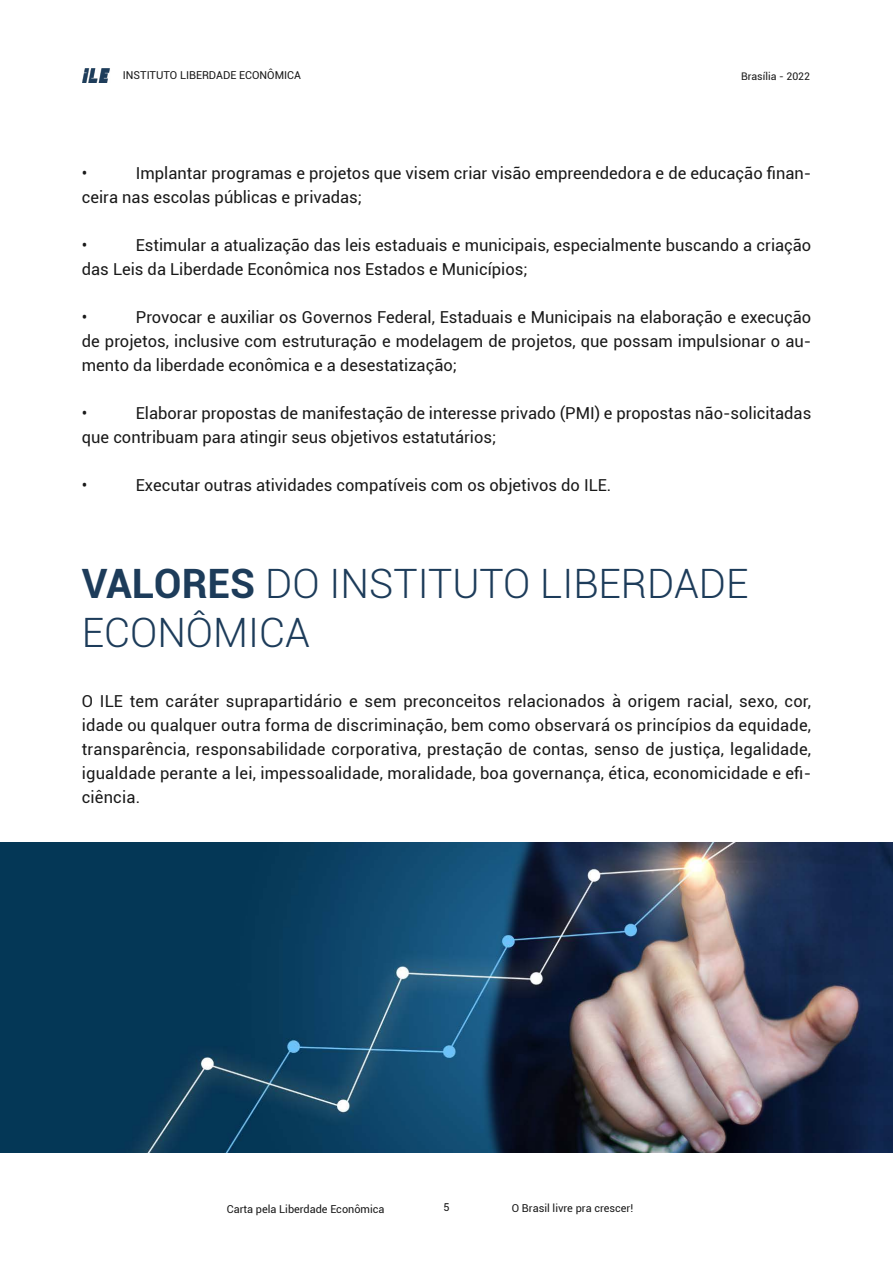
<style>
.page{position:relative;width:893px;height:1263px;background:#fff}
.page>*{position:absolute;margin:0;border:0;box-sizing:border-box;transform-origin:0 0}
.t1{font:300 40.5px/48.6px "Roboto";color:#1d3c5a}
.t2{font:16.5px/24px "Roboto";color:#191919}
.t3{font:10.95px "Roboto";color:#191919}
.t4{font:10.5px "Roboto";color:#191919}
.s1{font-weight:700}
</style>
<div class="page">
<img style="left:82px;top:69px;width:28px;height:13px">
<img style="left:0;top:842px;width:893px;height:310px">
<p class="t3" style="left:123px;top:68px;width:180px">INSTITUTO LIBERDADE ECONÔMICA</p>
<p class="t4" style="left:741px;top:69px;width:70px">Brasília - 2022</p>
<p class="t2" style="left:82px;top:161px;width:731px;text-indent:54px">Implantar programas e projetos que visem criar visão empreendedora e de educação finan&shy;ceira nas escolas públicas e privadas;</p>
<p class="t2" style="left:82px;top:233px;width:7px">•</p>
<p class="t2" style="left:82px;top:161px;width:7px">•</p>
<p class="t2" style="left:82px;top:233px;width:731px;text-indent:54px">Estimular a atualização das leis estaduais e municipais, especialmente buscando a criação das Leis da Liberdade Econômica nos Estados e Municípios;</p>
<p class="t2" style="left:82px;top:305px;width:7px">•</p>
<p class="t2" style="left:82px;top:305px;width:731px;text-align:justify;text-indent:54px">Provocar e auxiliar os Governos Federal, Estaduais e Municipais na elaboração e execução de projetos, inclusive com estruturação e modelagem de projetos, que possam impulsionar o au&shy;mento da liberdade econômica e a desestatização;</p>
<p class="t2" style="left:82px;top:401px;width:7px">•</p>
<p class="t2" style="left:82px;top:401px;width:731px;text-indent:54px">Elaborar propostas de manifestação de interesse privado (PMI) e propostas não-solicitadas que contribuam para atingir seus objetivos estatutários;</p>
<p class="t2" style="left:82px;top:473px;width:7px">•</p>
<p class="t2" style="left:136px;top:473px;width:477px">Executar outras atividades compatíveis com os objetivos do ILE.</p>
<h1 class="t1" style="left:82px;top:558px;width:668px"><span class="s1">VALORES</span> DO INSTITUTO LIBERDADE<br>ECONÔMICA</h1>
<p class="t2" style="left:82px;top:688px;width:731px;text-align:justify">O ILE tem caráter suprapartidário e sem preconceitos relacionados à origem racial, sexo, cor, idade ou qualquer outra forma de discriminação, bem como observará os princípios da equidade, transparência, responsabilidade corporativa, prestação de contas, senso de justiça, legalidade, igualdade perante a lei, impessoalidade, moralidade, boa governança, ética, economicidade e efi&shy;ciência.</p>
<p class="t3" style="left:227px;top:1201px;width:159px">Carta pela Liberdade Econômica</p>
<p class="t3" style="left:443px;top:1200px;width:8px">5</p>
<p class="t3" style="left:512px;top:1200px;width:123px">O Brasil livre pra crescer!</p>
</div>
